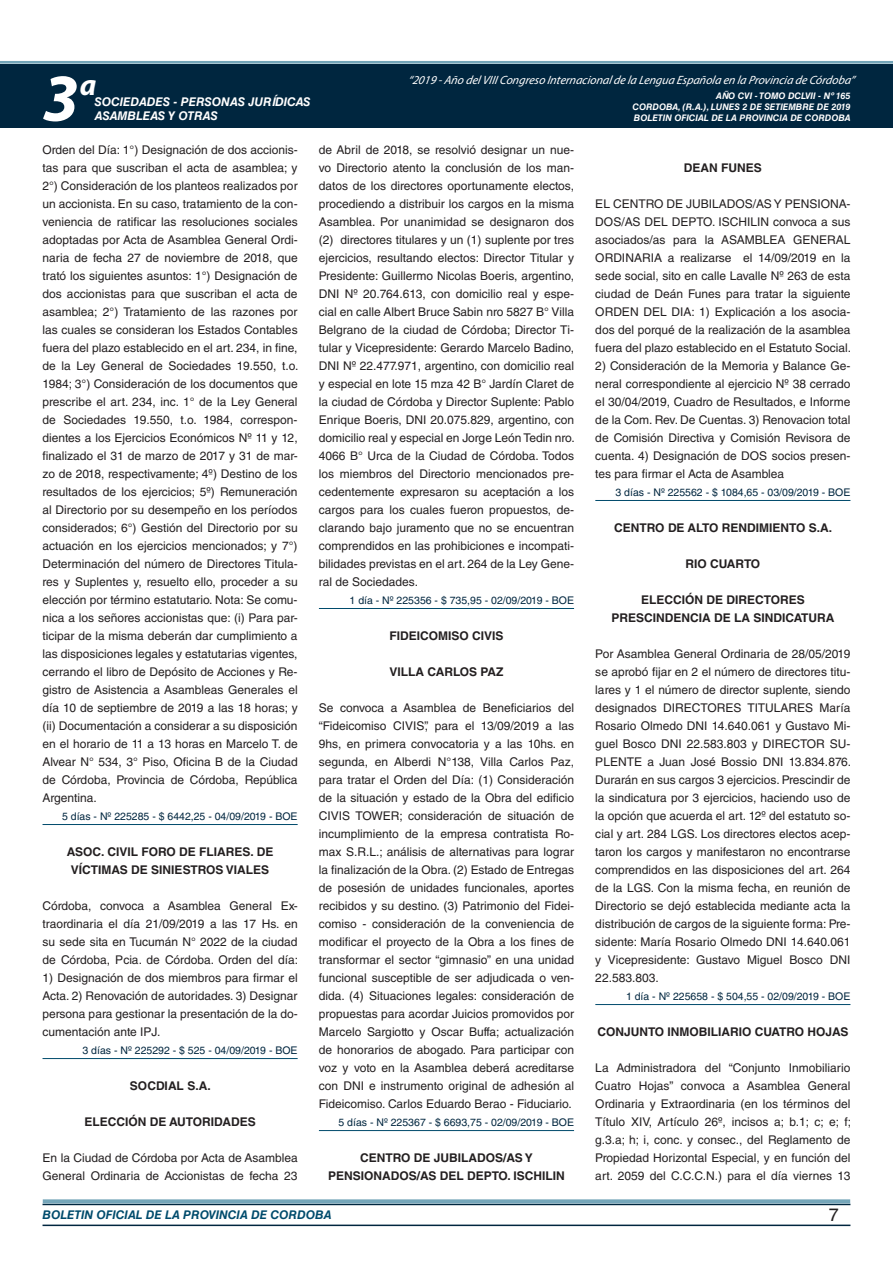
<style>
.page{position:relative;width:893px;height:1263px;background:#fff}
.page>*{position:absolute;margin:0;border:0;box-sizing:border-box;transform-origin:0 0}
.t1{font:italic 700 67.5px "Myriad Pro";color:#fff}
.t2{font:italic 700 30px "Myriad Pro";color:#fff}
.t3{font:18px "Helvetica LT Std";color:#231f20}
.t4{font:12px/18px "Helvetica LT Std";color:#231f20;text-align:justify}
.t5{font:700 12px/18px "Helvetica LT Std";color:#231f20;text-align:center}
.t6{font:italic 12px "Myriad Pro";color:#fff}
.t7{font:italic 700 12px "Helvetica LT Std";color:#fff}
.t8{font:italic 700 12px "Helvetica LT Std";color:#004b6c}
.t9{font:10.5px "Helvetica LT Std";color:#00263f}
.t10{font:italic 700 9px/10.8px "Helvetica LT Std";color:#fff;text-align:justify}
</style>
<div class="page">
<div style="left:0;top:61px;width:893px;height:6px;background:#fff;opacity:.75"></div>
<div style="left:0;top:64px;width:893px;height:64px;background:#00263f"></div>
<hr style="left:43px;top:1224px;width:807px;height:2px;background:#00263f">
<div style="left:42px;top:1198px;width:809px;height:8px;background:#fff;opacity:.75"></div>
<hr style="left:43px;top:824px;width:255px;height:1px;background:#004b6c">
<hr style="left:43px;top:1058px;width:255px;height:1px;background:#004b6c">
<hr style="left:319px;top:608px;width:255px;height:1px;background:#004b6c">
<hr style="left:319px;top:1130px;width:255px;height:1px;background:#004b6c">
<hr style="left:595px;top:500px;width:255px;height:1px;background:#004b6c">
<hr style="left:595px;top:1004px;width:255px;height:1px;background:#004b6c">
<h2 class="t2" style="left:80px;top:66px;width:18px">a</h2>
<p class="t6" style="left:408px;top:72px;width:448px">“2019 -Año delVIIICongreso Internacionalde la Lengua Esp añola en la Provincia de Córdoba”</p>
<h1 class="t1" style="left:43px;top:54px;width:38px">3</h1>
<p class="t10" style="left:633px;top:91px;width:219px;text-indent:83px">AÑO CVI - TOMO DCLVII - Nº 165<br>CORDOBA, (R.A.), LUNES 2 DE SETIEMBRE DE 2019<br>BOLETIN OFICIAL DE LA PROVINCIA DE CORDOBA</p>
<p class="t7" style="left:95px;top:94px;width:217px">SOCIEDADES - PERSONAS JURÍDICAS</p>
<p class="t7" style="left:95px;top:109px;width:125px">ASAMBLEAS Y OTRAS</p>
<p class="t4" style="left:43px;top:141px;width:257px">Orden del Día: 1°) Designación de dos accionis&shy;tas para que suscriban el acta de asamblea; y 2°) Consideración de los planteos realizados por un accionista. En su caso, tratamiento de la con&shy;veniencia de ratificar las resoluciones sociales adoptadas por Acta de Asamblea General Ordi&shy;naria de fecha 27 de noviembre de 2018, que trató los siguientes asuntos: 1°) Designación de dos accionistas para que suscriban el acta de asamblea; 2°) Tratamiento de las razones por las cuales se consideran los Estados Contables fuera del plazo establecido en el art. 234, in fine, de la Ley General de Sociedades 19.550, t.o.<br>1984; 3°) Consideración de los documentos que prescribe el art. 234, inc. 1° de la Ley General de Sociedades 19.550, t.o. 1984, correspon&shy;dientes a los Ejercicios Económicos Nº 11 y 12, finalizado el 31 de marzo de 2017 y 31 de mar&shy;zo de 2018, respectivamente; 4º) Destino de los resultados de los ejercicios; 5º) Remuneración al Directorio por su desempeño en los períodos considerados; 6°) Gestión del Directorio por su actuación en los ejercicios mencionados; y 7°)<br>Determinación del número de Directores Titula&shy;res y Suplentes y, resuelto ello, proceder a su elección por término estatutario. Nota: Se comu&shy;nica a los señores accionistas que: (i) Para par&shy;ticipar de la misma deberán dar cumplimiento a las disposiciones legales y estatutarias vigentes, cerrando el libro de Depósito de Acciones y Re&shy;gistro de Asistencia a Asambleas Generales el día 10 de septiembre de 2019 a las 18 horas; y (ii) Documentación a considerar a su disposición en el horario de 11 a 13 horas en Marcelo T. de Alvear N° 534, 3° Piso, Oficina B de la Ciudad de Córdoba, Provincia de Córdoba, República Argentina.</p>
<p class="t9" style="left:62px;top:810px;width:237px">5 días - Nº 225285 - $ 6442,25 - 04/09/2019 - BOE</p>
<p class="t5" style="left:67px;top:842px;width:18px">ASOC</p>
<p class="t5" style="left:101px;top:842px;width:22px">. CIVIL</p>
<p class="t5" style="left:141px;top:842px;width:124px">FORO DE FLIARES. DE</p>
<p class="t5" style="left:71px;top:860px;width:16px">VÍCTIMAS</p>
<p class="t5" style="left:131px;top:860px;width:36px">DE SINIEST</p>
<p class="t5" style="left:198px;top:860px;width:44px">ROS VIALES</p>
<p class="t4" style="left:43px;top:897px;width:257px">Córdoba, convoca a Asamblea General Ex&shy;traordinaria el día 21/09/2019 a las 17 Hs. en su sede sita en Tucumán N° 2022 de la ciudad de Córdoba, Pcia. de Córdoba. Orden del día:</p>
<p class="t4" style="left:43px;top:969px;width:257px">1) Designación de dos miembros para firmar el Acta. 2) Renovación de autoridades. 3) Designar persona para gestionar la presentación de la do&shy;cumentación ante IPJ.</p>
<p class="t9" style="left:83px;top:1044px;width:217px">3 días - Nº 225292 - $ 525 - 04/09/2019 - BOE</p>
<p class="t5" style="left:130px;top:1076px;width:82px">SOCDIAL S.A.</p>
<p class="t5" style="left:84px;top:1112px;width:173px">ELECCIÓN DE AUTORIDADES</p>
<p class="t4" style="left:43px;top:1149px;width:257px">En la Ciudad de Córdoba por Acta de Asamblea<br>General Ordinaria de Accionistas de fecha 23</p>
<p class="t4" style="left:319px;top:141px;width:257px">de Abril de 2018, se resolvió designar un nue&shy;vo Directorio atento la conclusión de los man&shy;datos de los directores oportunamente electos, procediendo a distribuir los cargos en la misma Asamblea. Por unanimidad se designaron dos (2) directores titulares y un (1) suplente por tres ejercicios, resultando electos: Director Titular y Presidente: Guillermo Nicolas Boeris, argentino, DNI Nº 20.764.613, con domicilio real y espe&shy;cial en calle Albert Bruce Sabin nro 5827 B° Villa Belgrano de la ciudad de Córdoba; Director Ti&shy;tular y Vicepresidente: Gerardo Marcelo Badino, DNI Nº 22.477.971, argentino, con domicilio real y especial en lote 15 mza 42 B° Jardín Claret de la ciudad de Córdoba y Director Suplente: Pablo Enrique Boeris, DNI 20.075.829, argentino, con domicilio real y especial en Jorge León Tedin nro.<br>4066 B° Urca de la Ciudad de Córdoba. Todos los miembros del Directorio mencionados pre&shy;cedentemente expresaron su aceptación a los cargos para los cuales fueron propuestos, de&shy;clarando bajo juramento que no se encuentran comprendidos en las prohibiciones e incompati&shy;bilidades previstas en el art. 264 de la Ley Gene&shy;ral de Sociedades.</p>
<p class="t9" style="left:350px;top:594px;width:226px">1 día - Nº 225356 - $ 735,95 - 02/09/2019 - BOE</p>
<p class="t5" style="left:389px;top:626px;width:16px">FIDEICOMISO</p>
<p class="t5" style="left:472px;top:626px;width:33px">CIVIS</p>
<p class="t5" style="left:390px;top:662px;width:115px">VILLA CARLOS PAZ</p>
<p class="t4" style="left:319px;top:699px;width:257px">Se convoca a Asamblea de Beneficiarios del “Fideicomiso CIVIS”, para el 13/09/2019 a las 9hs, en primera convocatoria y a las 10hs. en segunda, en Alberdi N°138, Villa Carlos Paz, para tratar el Orden del Día: (1) Consideración de la situación y estado de la Obra del edificio CIVIS TOWER; consideración de situación de incumplimiento de la empresa contratista Ro&shy;max S.R.L.; análisis de alternativas para lograr la finalización de la Obra. (2) Estado de Entregas de posesión de unidades funcionales, aportes recibidos y su destino. (3) Patrimonio del Fidei&shy;comiso - consideración de la conveniencia de modificar el proyecto de la Obra a los fines de transformar el sector “gimnasio” en una unidad funcional susceptible de ser adjudicada o ven&shy;dida. (4) Situaciones legales: consideración de propuestas para acordar Juicios promovidos por Marcelo Sargiotto y Oscar Buffa; actualización de honorarios de abogado. Para participar con voz y voto en la Asamblea deberá acreditarse con DNI e instrumento original de adhesión al Fideicomiso. Carlos Eduardo Berao - Fiduciario.</p>
<p class="t9" style="left:339px;top:1116px;width:237px">5 días - Nº 225367 - $ 6693,75 - 02/09/2019 - BOE</p>
<p class="t5" style="left:328px;top:1148px;width:238px">CENTRO DE JUBILADOS/AS Y<br>PENSIONADOS/AS DEL DEPTO. ISCHILIN</p>
<p class="t5" style="left:684px;top:158px;width:79px">DEAN FUNES</p>
<p class="t4" style="left:595px;top:195px;width:257px">EL CENTRO DE JUBILADOS/AS Y PENSIONA-DOS/AS DEL DEPTO. ISCHILIN convoca a sus asociados/as para la ASAMBLEA GENERAL ORDINARIA a realizarse el 14/09/2019 en la sede social, sito en calle Lavalle Nº 263 de esta ciudad de Deán Funes para tratar la siguiente ORDEN DEL DIA: 1) Explicación a los asocia&shy;dos del porqué de la realización de la asamblea fuera del plazo establecido en el Estatuto Social.</p>
<p class="t4" style="left:595px;top:357px;width:257px">2) Consideración de la Memoria y Balance Ge&shy;neral correspondiente al ejercicio Nº 38 cerrado el 30/04/2019, Cuadro de Resultados, e Informe de la Com. Rev. De Cuentas. 3) Renovacion total de Comisión Directiva y Comisión Revisora de cuenta. 4) Designación de DOS socios presen&shy;tes para firmar el Acta de Asamblea</p>
<p class="t9" style="left:615px;top:486px;width:236px">3 días - Nº 225562 - $ 1084,65 - 03/09/2019 - BOE</p>
<p class="t5" style="left:614px;top:518px;width:219px">CENTRO DE ALTO RENDIMIENTO S.A.</p>
<p class="t5" style="left:685px;top:554px;width:76px">RIO CUARTO</p>
<p class="t5" style="left:641px;top:590px;width:17px">ELECCIÓN</p>
<p class="t5" style="left:706px;top:590px;width:50px">DE DIRECTO</p>
<p class="t5" style="left:780px;top:590px;width:17px">RES</p>
<p class="t5" style="left:611px;top:608px;width:26px">PRESCINDENCIA</p>
<p class="t5" style="left:714px;top:608px;width:48px">DELASINDICATU</p>
<p class="t5" style="left:817px;top:608px;width:18px">RA</p>
<p class="t4" style="left:595px;top:645px;width:257px">Por Asamblea General Ordinaria de 28/05/2019 se aprobó fijar en 2 el número de directores titu&shy;lares y 1 el número de director suplente, siendo designados DIRECTORES TITULARES María Rosario Olmedo DNI 14.640.061 y Gustavo Mi&shy;guel Bosco DNI 22.583.803 y DIRECTOR SU-PLENTE a Juan José Bossio DNI 13.834.876.<br>Durarán en sus cargos 3 ejercicios. Prescindir de la sindicatura por 3 ejercicios, haciendo uso de la opción que acuerda el art. 12º del estatuto so&shy;cial y art. 284 LGS. Los directores electos acep&shy;taron los cargos y manifestaron no encontrarse comprendidos en las disposiciones del art. 264 de la LGS. Con la misma fecha, en reunión de Directorio se dejó establecida mediante acta la distribución de cargos de la siguiente forma: Pre&shy;sidente: María Rosario Olmedo DNI 14.640.061 y Vicepresidente: Gustavo Miguel Bosco DNI 22.583.803.</p>
<p class="t9" style="left:626px;top:990px;width:226px">1 día - Nº 225658 - $ 504,55 - 02/09/2019 - BOE</p>
<p class="t5" style="left:597px;top:1022px;width:18px">CONJUNTO</p>
<p class="t5" style="left:667px;top:1022px;width:14px">INMO</p>
<p class="t5" style="left:699px;top:1022px;width:16px">BILIA</p>
<p class="t5" style="left:730px;top:1022px;width:42px">RIO CUAT</p>
<p class="t5" style="left:786px;top:1022px;width:39px">RO HOJAS</p>
<p class="t4" style="left:595px;top:1059px;width:257px">La Administradora del “Conjunto Inmobiliario Cuatro Hojas” convoca a Asamblea General Ordinaria y Extraordinaria (en los términos del Título XIV, Artículo 26º, incisos a; b.1; c; e; f; g.3.a; h; i, conc. y consec., del Reglamento de Propiedad Horizontal Especial, y en función del art. 2059 del C.C.C.N.) para el día viernes 13</p>
<p class="t8" style="left:43px;top:1208px;width:290px">BOLETIN OFICIAL DE LA PROVINCIA DE CORDOBA</p>
<h3 class="t3" style="left:829px;top:1204px;width:12px">7</h3>
</div>
